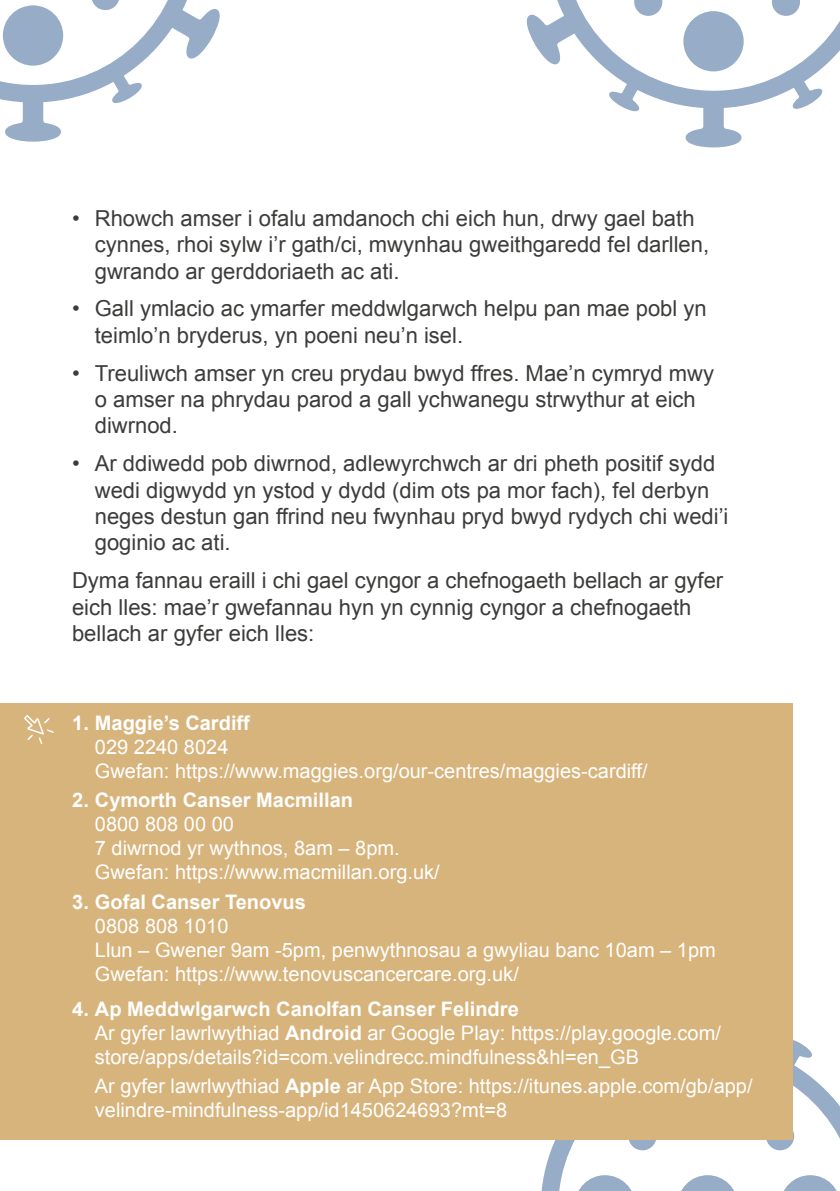
<style>
.page{position:relative;width:840px;height:1191px;background:#fff}
.page>*{position:absolute;margin:0;border:0;box-sizing:border-box;transform-origin:0 0}
.t1{font:22px/26.4px "Arial";color:#3c3c3b}
.t2{font:20px/24px "Arial";color:#fff}
.t3{font:700 20px "Arial";color:#fff}
.s1{font-weight:700}
</style>
<div class="page">
<svg style="left:0;top:0;width:220px;height:142px"></svg>
<svg style="left:526px;top:0;width:313px;height:147px"></svg>
<svg style="left:541px;top:1069px;width:298px;height:122px"></svg>
<svg style="left:791px;top:1037px;width:21px;height:32px"></svg>
<svg style="left:677px;top:1175px;width:60px;height:16px"></svg>
<svg style="left:765px;top:1122px;width:28px;height:28px"></svg>
<div style="left:628px;top:1122px;width:28px;height:28px;background:#97acc6;border-radius:50%"></div>
<svg style="left:779px;top:1175px;width:60px;height:16px"></svg>
<svg style="left:574px;top:1175px;width:61px;height:16px"></svg>
<div style="left:0;top:703px;width:791px;height:437px;background:#d8b47d"></div>
<svg style="left:24px;top:715px;width:30px;height:30px"></svg>
<p class="t1" style="left:95px;top:205px;width:615px;text-indent:-23px">• Rhowch amser i ofalu amdanoch chi eich hun, drwy gael bath cynnes, rhoi sylw i’r gath/ci, mwynhau gweithgaredd fel darllen, gwrando ar gerddoriaeth ac ati.</p>
<p class="t1" style="left:95px;top:296px;width:613px;text-indent:-23px">• Gall ymlacio ac ymarfer meddwlgarwch helpu pan mae pobl yn teimlo’n bryderus, yn poeni neu’n isel.</p>
<p class="t1" style="left:95px;top:360px;width:620px;text-indent:-23px">• Treuliwch amser yn creu prydau bwyd ffres. Mae’n cymryd mwy o amser na phrydau parod a gall ychwanegu strwythur at eich diwrnod.</p>
<p class="t1" style="left:95px;top:450px;width:635px;text-indent:-23px">• Ar ddiwedd pob diwrnod, adlewyrchwch ar dri pheth positif sydd wedi digwydd yn ystod y dydd (dim ots pa mor fach), fel derbyn neges destun gan ffrind neu fwynhau pryd bwyd rydych chi wedi’i goginio ac ati.</p>
<p class="t1" style="left:72px;top:567px;width:652px">Dyma fannau eraill i chi gael cyngor a chefnogaeth bellach ar gyfer eich lles: mae’r gwefannau hyn yn cynnig cyngor a chefnogaeth bellach ar gyfer eich lles:</p>
<p class="t3" style="left:72px;top:709px;width:179px">1. Maggie’s Cardiff</p>
<p class="t2" style="left:95px;top:735px;width:554px">029 2240 8024<br>Gwefan: https://www.maggies.org/our-centres/maggies-cardiff/</p>
<p class="t3" style="left:72px;top:787px;width:282px">2. Cymorth Canser Macmillan</p>
<p class="t2" style="left:95px;top:812px;width:346px">0800 808 00 00<br>7 diwrnod yr wythnos, 8am – 8pm.<br>Gwefan: https://www.macmillan.org.uk/</p>
<p class="t3" style="left:72px;top:889px;width:235px">3. Gofal Canser Tenovus</p>
<p class="t2" style="left:95px;top:914px;width:622px">0808 808 1010<br>Llun – Gwener 9am -5pm, penwythnosau a gwyliau banc 10am – 1pm<br>Gwefan: https://www.tenovuscancercare.org.uk/</p>
<p class="t2" style="left:95px;top:997px;width:627px;text-indent:-23px"><span class="s1">4. Ap Meddwlgarwch Canolfan Canser Felindre<br></span>Ar gyfer lawrlwythiad <span class="s1">Android</span> ar Google Play: https://play.google.com/ store/apps/details?id=com.velindrecc.mindfulness&amp;hl=en_GB</p>
<p class="t2" style="left:95px;top:1073px;width:658px">Ar gyfer lawrlwythiad <span class="s1">Apple</span> ar App Store: https://itunes.apple.com/gb/app/ velindre-mindfulness-app/id1450624693?mt=8</p>
</div>
